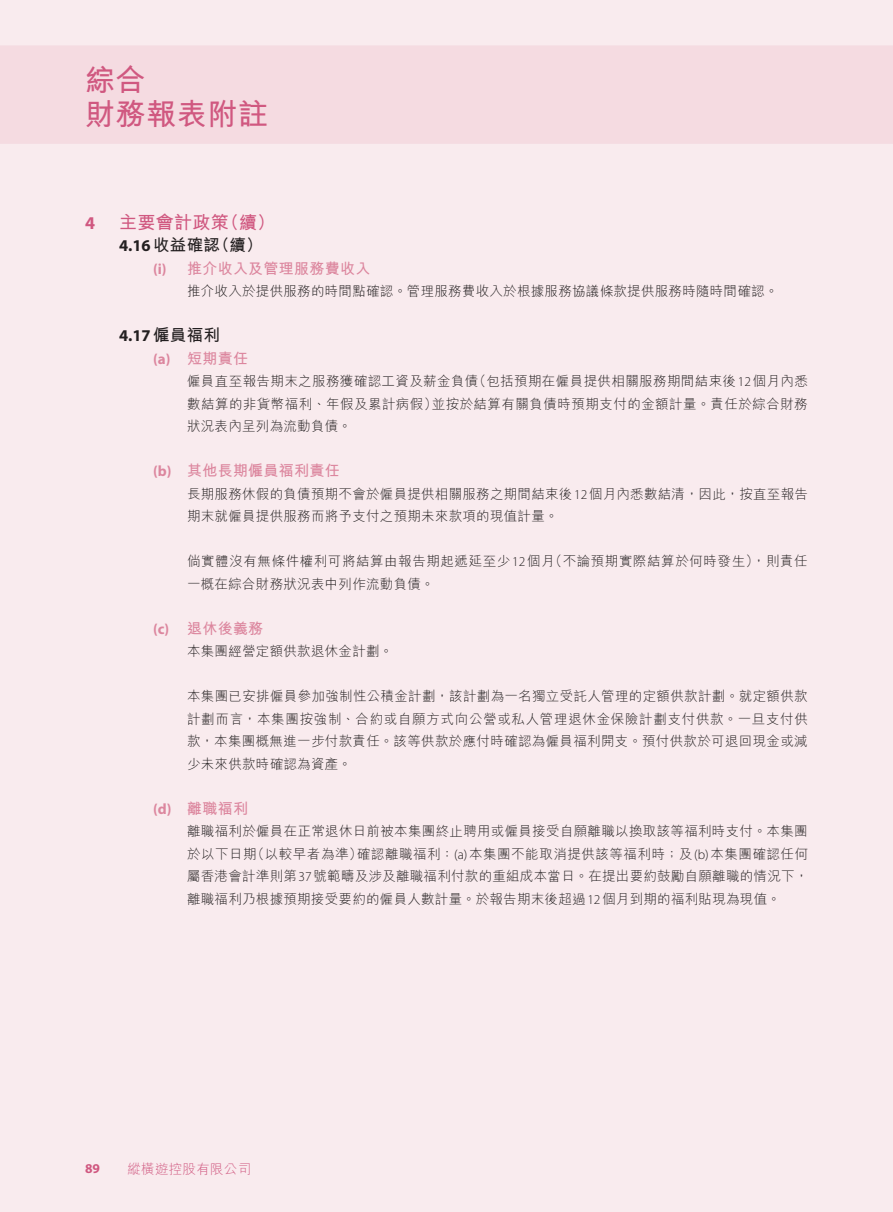
<style>
.page{position:relative;width:893px;height:1212px;background:#fff}
.page>*{position:absolute;margin:0;border:0;box-sizing:border-box;transform-origin:0 0}
.t1{font:700 30px/34.5px "M Hei HK";letter-spacing:.02em;color:#d05880}
._01_H1{font:700 18px "M Hei HK";letter-spacing:.02em;color:#d05880}
._01_H1-2{font:700 18px "Myriad Pro";color:#d05880}
._02_H2{font:700 16.5px "Myriad Pro";color:#231f20}
._02_H2-2{font:700 16.5px "M Hei HK";color:#231f20}
._03_H3{font:700 15px "M Hei HK";letter-spacing:.02em;color:#dc869e}
._03_H3-2{font:700 15px "Myriad Pro";color:#dc869e}
._00_txt{font:300 13.5px/22.5px "M Hei HK";letter-spacing:.02em;color:#231f20}
._00_txt-2{font:300 13.5px/22.5px "M Hei HK";letter-spacing:.045em;color:#231f20}
.t2{font:300 13.5px "M Hei HK";letter-spacing:.02em;color:#d05880}
.t3{font:700 13.5px "Myriad Pro";color:#d05880}
.s1{font-family:"M Hei HK"}
.s2{font-family:"Myriad Pro"}
</style>
<div class="page">
<h1 class="t1" style="left:85px;top:60px;width:184px">綜合<br>財務報表附註</h1>
<p class="_01_H1-2" style="left:85px;top:211px;width:11px">4</p>
<p class="_01_H1" style="left:119px;top:209px;width:111px">主要會計政策</p>
<p class="_01_H1" style="left:221px;top:209px;width:55px">（續(</p>
<p class="_02_H2" style="left:119px;top:235px;width:103px">4.16<span class="s1">收益確認</span></p>
<p class="_03_H3" style="left:187px;top:257px;width:185px">推介收入及管理服務費收入</p>
<p class="_02_H2-2" style="left:213px;top:233px;width:51px">（續(</p>
<p class="_03_H3-2" style="left:153px;top:259px;width:15px">)i(</p>
<p class="_00_txt" style="left:187px;top:280px;width:593px">推介收入於提供服務的時間點確認。管理服務費收入於根據服務協議條款提供服務時隨時間確認。</p>
<p class="_02_H2" style="left:119px;top:325px;width:103px">4.17<span class="s1">僱員福利</span></p>
<p class="_03_H3" style="left:187px;top:347px;width:62px">短期責任</p>
<p class="_03_H3-2" style="left:153px;top:349px;width:19px">)a(</p>
<p class="_03_H3-2" style="left:153px;top:461px;width:20px">)b(</p>
<p class="_03_H3-2" style="left:153px;top:619px;width:18px">)c(</p>
<p class="_03_H3-2" style="left:153px;top:799px;width:20px">)d(</p>
<p class="_00_txt" style="left:473px;top:370px;width:337px">（包括預期在僱員提供相關服務期間結束後<span class="s2">12</span>個月內悉</p>
<p class="_00_txt" style="left:432px;top:370px;width:378px;text-indent:-245px">僱員直至報告期末之服務獲確認工資及薪金負債<br>並按於結算有關負債時預期支付的金額計量。責任於綜合財務</p>
<p class="_00_txt" style="left:187px;top:392px;width:252px">數結算的非貨幣福利、年假及累計病假）狀況表內呈列為流動負債。</p>
<p class="_03_H3" style="left:187px;top:460px;width:154px">其他長期僱員福利責任</p>
<p class="_00_txt" style="left:187px;top:482px;width:622px">長期服務休假的負債預期不會於僱員提供相關服務之期間結束後<span class="s2">12</span>個月內悉數結清，因此，按直至報告期末就僱員提供服務而將予支付之預期未來款項的現值計量。</p>
<p class="_00_txt-2" style="left:549px;top:550px;width:260px">（不論預期實際結算於何時發生，）則責任</p>
<p class="_00_txt-2" style="left:187px;top:550px;width:369px">倘實體沒有無條件權利可將結算由報告期起遞延至少<span class="s2">12</span>個月一概在綜合財務狀況表中列作流動負債。</p>
<p class="_03_H3" style="left:187px;top:617px;width:78px">退休後義務</p>
<p class="_00_txt" style="left:187px;top:640px;width:208px">本集團經營定額供款退休金計劃。</p>
<p class="_00_txt" style="left:187px;top:685px;width:622px;text-align:justify">本集團已安排僱員參加強制性公積金計劃，該計劃為一名獨立受託人管理的定額供款計劃。就定額供款計劃而言，本集團按強制、合約或自願方式向公營或私人管理退休金保險計劃支付供款。一旦支付供款，本集團概無進一步付款責任。該等供款於應付時確認為僱員福利開支。預付供款於可退回現金或減少未來供款時確認為資產。</p>
<p class="_03_H3" style="left:187px;top:797px;width:62px">離職福利</p>
<p class="_00_txt" style="left:187px;top:820px;width:623px;text-align:right">離職福利於僱員在正常退休日前被本集團終止聘用或僱員接受自願離職以換取該等福利時支付。本集團確認離職福利： <span class="s2">)a(</span> 本集團不能取消提供該等福利時；及 <span class="s2">)b(</span> 本集團確認任何</p>
<p class="_00_txt" style="left:251px;top:842px;width:113px">（以較早者為準）</p>
<p class="_00_txt" style="left:187px;top:842px;width:623px">於以下日期<br>屬香港會計準則第<span class="s2">37</span>號範疇及涉及離職福利付款的重組成本當日。在提出要約鼓勵自願離職的情況下，離職福利乃根據預期接受要約的僱員人數計量。於報告期末後超過<span class="s2">12</span>個月到期的福利貼現為現值。</p>
<p class="t3" style="left:85px;top:1159px;width:16px">89</p>
<p class="t2" style="left:128px;top:1162px;width:125px">縱橫遊控股有限公司</p>
</div>
